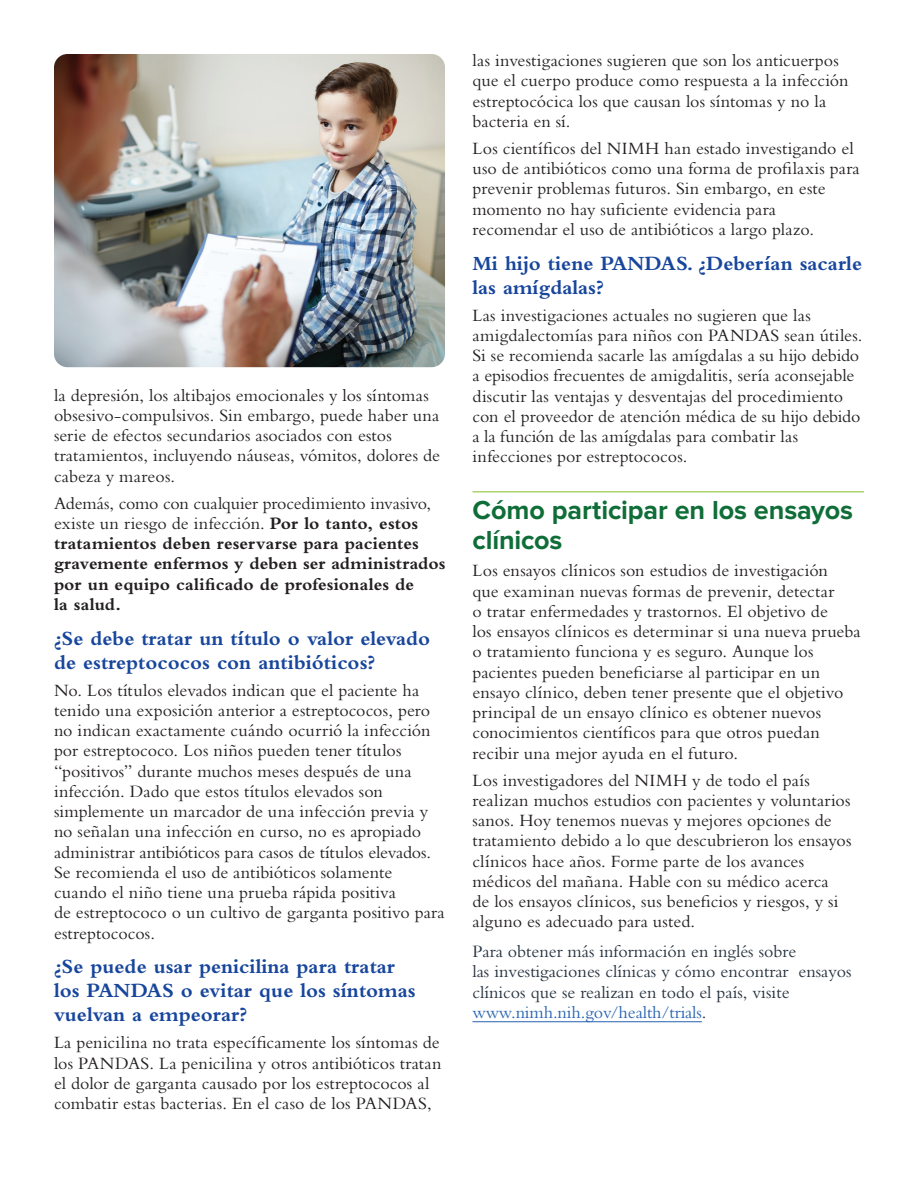
<style>
.page{position:relative;width:918px;height:1188px;background:#fff}
.page>*{position:absolute;margin:0;border:0;box-sizing:border-box;transform-origin:0 0}
.t1{font:700 27px/30px "Proxima Nova";letter-spacing:-.005em;color:#0f6e38}
.t2{font:700 21px/24px "Bembo Std";color:#18469c}
.t3{font:18px/20.2px "Bembo Std";color:#231f20}
.t4{font:700 18px/20.2px "Bembo Std";letter-spacing:.005em;color:#231f20}
.t5{font:18px/20.2px "Bembo Std";color:#26323f}
.s1{font-weight:400}
.s2{color:#2865b1}
</style>
<div class="page">
<img style="left:54px;top:54px;width:391px;height:313px">
<hr style="left:472px;top:491px;width:392px;height:1px;background:#8fc63e">
<hr style="left:472px;top:1021px;width:230px;height:1px;background:#2865b1">
<p class="t3" style="left:54px;top:385px;width:388px">la depresión, los altibajos emocionales y los síntomas obsesivo-compulsivos. Sin embargo, puede haber una serie de efectos secundarios asociados con estos tratamientos, incluyendo náuseas, vómitos, dolores de cabeza y mareos.</p>
<p class="t4" style="left:54px;top:493px;width:393px"><span class="s1">Además, como con cualquier procedimiento invasivo, existe un riesgo de infección.</span> Por lo tanto, estos tratamientos deben reservarse para pacientes gravemente enfermos y deben ser administrados por un equipo calificado de profesionales de<br>la salud.</p>
<h3 class="t2" style="left:54px;top:626px;width:378px">¿Se debe tratar un título o valor elevado de estreptococos con antibióticos?</h3>
<p class="t3" style="left:54px;top:680px;width:392px">No. Los títulos elevados indican que el paciente ha tenido una exposición anterior a estreptococos, pero no indican exactamente cuándo ocurrió la infección por estreptococo. Los niños pueden tener títulos “positivos” durante muchos meses después de una infección. Dado que estos títulos elevados son simplemente un marcador de una infección previa y no señalan una infección en curso, no es apropiado administrar antibióticos para casos de títulos elevados.<br>Se recomienda el uso de antibióticos solamente cuando el niño tiene una prueba rápida positiva<br>de estreptococo o un cultivo de garganta positivo para estreptococos.</p>
<h3 class="t2" style="left:54px;top:955px;width:363px">¿Se puede usar penicilina para tratar los PANDAS o evitar que los síntomas vuelvan a empeorar?</h3>
<p class="t3" style="left:54px;top:1032px;width:389px">La penicilina no trata específicamente los síntomas de los PANDAS. La penicilina y otros antibióticos tratan el dolor de garganta causado por los estreptococos al combatir estas bacterias. En el caso de los PANDAS,</p>
<p class="t3" style="left:472px;top:50px;width:377px">las investigaciones sugieren que son los anticuerpos que el cuerpo produce como respuesta a la infección estreptocócica los que causan los síntomas y no la bacteria en sí.</p>
<p class="t3" style="left:472px;top:138px;width:389px">Los científicos del NIMH han estado investigando el uso de antibióticos como una forma de profilaxis para prevenir problemas futuros. Sin embargo, en este momento no hay suficiente evidencia para recomendar el uso de antibióticos a largo plazo.</p>
<h3 class="t2" style="left:472px;top:251px;width:391px">Mi hijo tiene PANDAS. ¿Deberían sacarle las amígdalas?</h3>
<p class="t3" style="left:472px;top:305px;width:392px">Las investigaciones actuales no sugieren que las amigdalectomías para niños con PANDAS sean útiles.<br>Si se recomienda sacarle las amígdalas a su hijo debido a episodios frecuentes de amigdalitis, sería aconsejable discutir las ventajas y desventajas del procedimiento con el proveedor de atención médica de su hijo debido a la función de las amígdalas para combatir las infecciones por estreptococos.</p>
<h2 class="t1" style="left:472px;top:497px;width:382px">Cómo participar en los ensayos clínicos</h2>
<p class="t3" style="left:472px;top:560px;width:390px">Los ensayos clínicos son estudios de investigación<br>que examinan nuevas formas de prevenir, detectar<br>o tratar enfermedades y trastornos. El objetivo de<br>los ensayos clínicos es determinar si una nueva prueba o tratamiento funciona y es seguro. Aunque los pacientes pueden beneficiarse al participar en un ensayo clínico, deben tener presente que el objetivo principal de un ensayo clínico es obtener nuevos conocimientos científicos para que otros puedan recibir una mejor ayuda en el futuro.</p>
<p class="t3" style="left:472px;top:770px;width:380px">Los investigadores del NIMH y de todo el país realizan muchos estudios con pacientes y voluntarios sanos. Hoy tenemos nuevas y mejores opciones de tratamiento debido a lo que descubrieron los ensayos clínicos hace años. Forme parte de los avances médicos del mañana. Hable con su médico acerca<br>de los ensayos clínicos, sus beneficios y riesgos, y si alguno es adecuado para usted.</p>
<p class="t5" style="left:472px;top:941px;width:381px">Para obtener más información en inglés sobre<br>las investigaciones clínicas y cómo encontrar ensayos clínicos que se realizan en todo el país, visite <span class="s2">www.nimh.nih.gov/health/trials</span>.</p>
</div>
